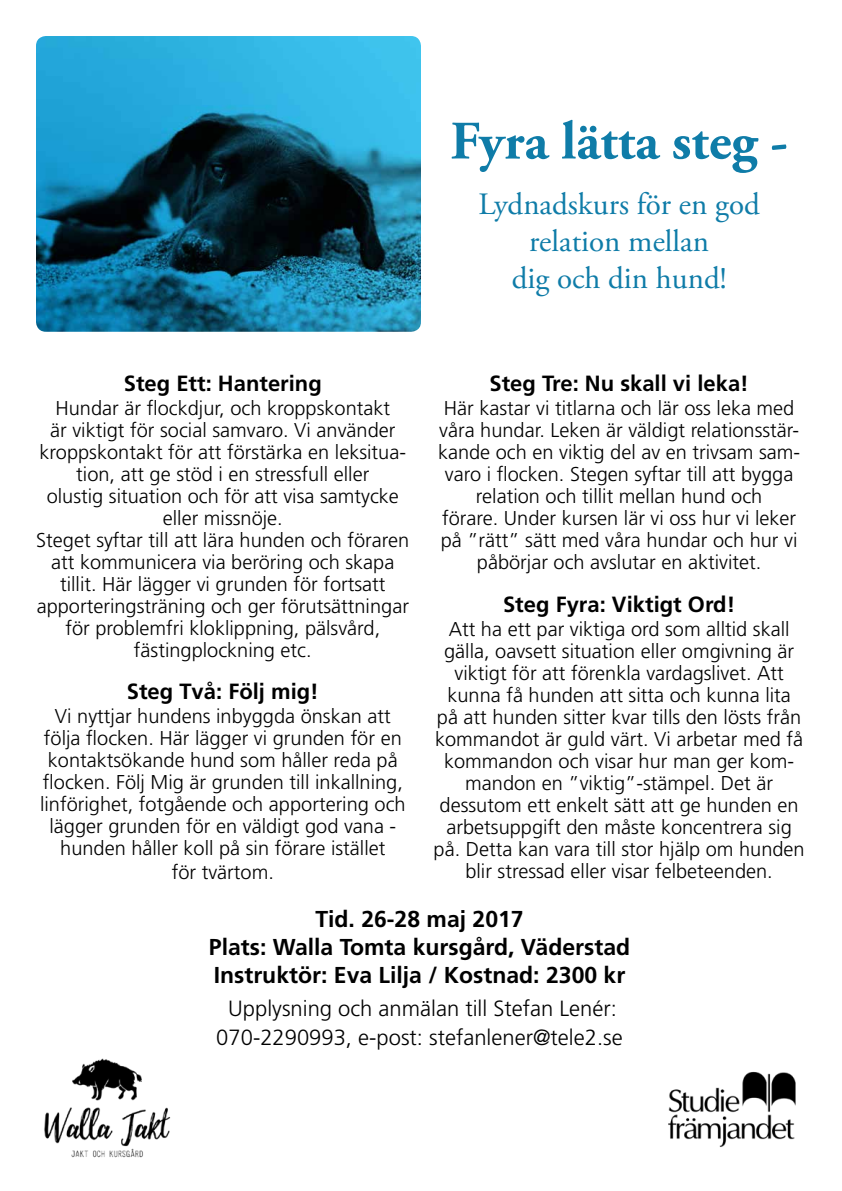
<style>
.page{position:relative;width:842px;height:1191px;background:#fff}
.page>*{position:absolute;margin:0;border:0;box-sizing:border-box;transform-origin:0 0}
.t1{font:700 54px "Adobe Garamond Pro";color:#0f7ca8}
.t2{font:31px/37.2px "Adobe Garamond Pro";color:#0f7ca8;text-align:center}
.t3{font:700 23px/28.2px "Frutiger LT Std";color:#000;text-align:center}
.t4{font:700 22px "Frutiger LT Std";color:#000}
.t5{font:300 22px/28.8px "Frutiger LT Std";color:#000;text-align:center}
.t6{font:300 20px/22px "Frutiger LT Std";color:#000;text-align:center}
</style>
<div class="page">
<img style="left:668px;top:1071px;width:128px;height:76px">
<img style="left:36px;top:36px;width:385px;height:296px">
<img style="left:44px;top:1058px;width:127px;height:100px">
<h1 class="t1" style="left:450px;top:110px;width:339px">Fyra lätta steg -</h1>
<h2 class="t2" style="left:478px;top:186px;width:283px">Lydnadskurs för en god relation mellan<br>dig och din hund!</h2>
<p class="t4" style="left:489px;top:370px;width:261px">Steg Tre: Nu skall vi leka!</p>
<p class="t6" style="left:438px;top:397px;width:364px">Här kastar vi titlarna och lär oss leka med våra hundar. Leken är väldigt relationsstär&shy;kande och en viktig del av en trivsam sam&shy;varo i flocken. Stegen syftar till att bygga relation och tillit mellan hund och<br>förare. Under kursen lär vi oss hur vi leker på ”rätt” sätt med våra hundar och hur vi påbörjar och avslutar en aktivitet.</p>
<p class="t4" style="left:503px;top:591px;width:234px">Steg Fyra: Viktigt Ord!</p>
<p class="t6" style="left:433px;top:618px;width:373px">Att ha ett par viktiga ord som alltid skall gälla, oavsett situation eller omgivning är viktigt för att förenkla vardagslivet. Att kunna få hunden att sitta och kunna lita<br>på att hunden sitter kvar tills den lösts från kommandot är guld värt. Vi arbetar med få kommandon och visar hur man ger kom&shy;mandon en ”viktig”-stämpel. Det är dessutom ett enkelt sätt att ge hunden en arbetsuppgift den måste koncentrera sig på. Detta kan vara till stor hjälp om hunden blir stressad eller visar felbeteenden.</p>
<p class="t3" style="left:209px;top:905px;width:423px">Tid. 26-28 maj 2017<br>Plats: Walla Tomta kursgård, Väderstad<br>Instruktör: Eva Lilja / Kostnad: 2300 kr</p>
<p class="t5" style="left:216px;top:994px;width:408px">Upplysning och anmälan till Stefan Lenér:<br>070-2290993, e-post: stefanlener@tele2.se</p>
<p class="t4" style="left:124px;top:370px;width:200px">Steg Ett: Hantering</p>
<p class="t6" style="left:36px;top:397px;width:374px">Hundar är flockdjur, och kroppskontakt<br>är viktigt för social samvaro. Vi använder kroppskontakt för att förstärka en leksitua&shy;tion, att ge stöd i en stressfull eller<br>olustig situation och för att visa samtycke eller missnöje.<br>Steget syftar till att lära hunden och föraren att kommunicera via beröring och skapa tillit. Här lägger vi grunden för fortsatt apporteringsträning och ger förutsättningar för problemfri kloklippning, pälsvård, fästingplockning etc.</p>
<p class="t4" style="left:127px;top:678px;width:193px">Steg Två: Följ mig!</p>
<p class="t6" style="left:40px;top:705px;width:367px">Vi nyttjar hundens inbyggda önskan att följa flocken. Här lägger vi grunden för en kontaktsökande hund som håller reda på flocken. Följ Mig är grunden till inkallning, linförighet, fotgående och apportering och lägger grunden för en väldigt god vana - hunden håller koll på sin förare istället</p>
<p class="t6" style="left:172px;top:861px;width:104px">för tvärtom.</p>
</div>
